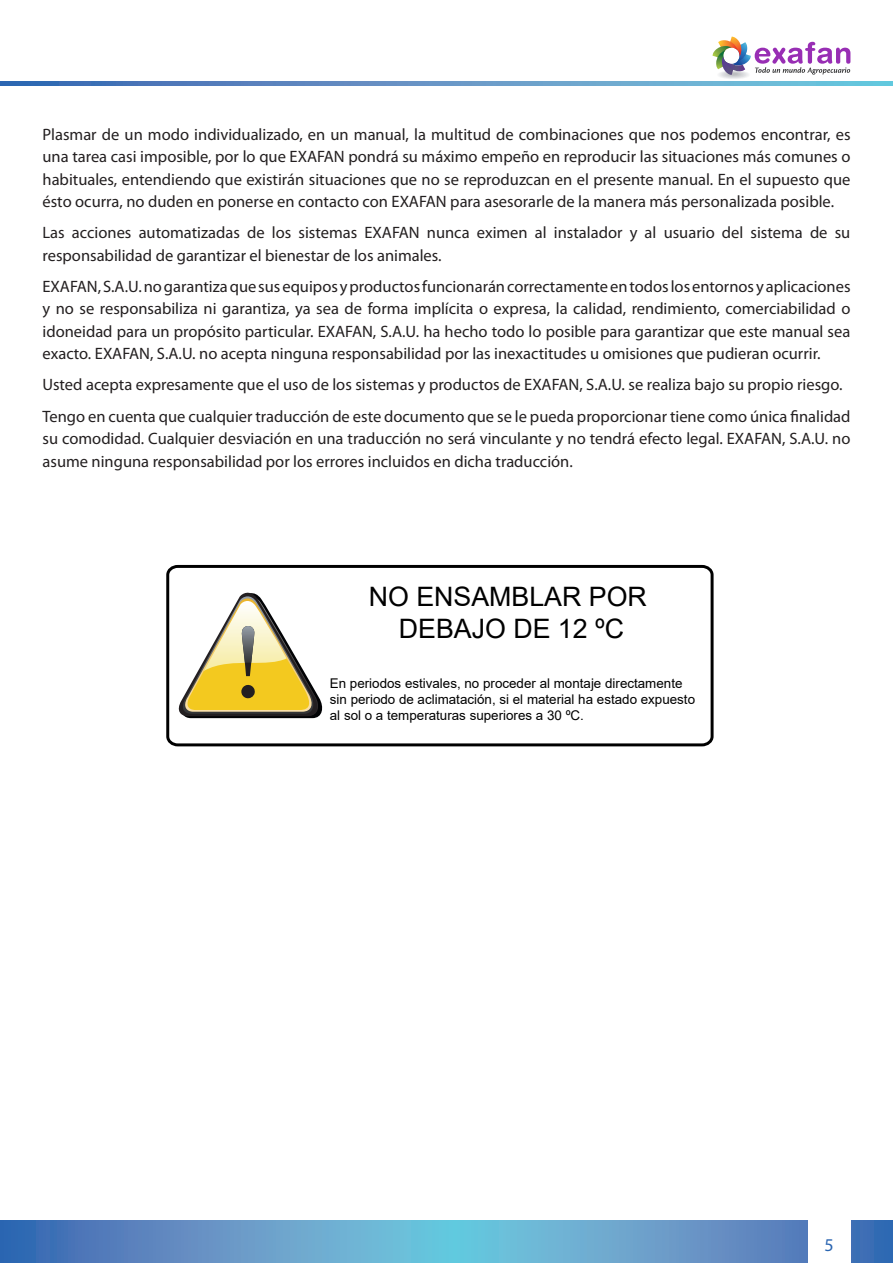
<style>
.page{position:relative;width:893px;height:1263px;background:#fff}
.page>*{position:absolute;margin:0;border:0;box-sizing:border-box;transform-origin:0 0}
.t1{font:26.7px/32.1px "Arial";color:#000;text-align:center}
.t2{font:18px "Myriad Pro";color:#2a65b1}
._01__Normal{font:16.5px/22.5px "Myriad Pro";color:#231f20;text-align:justify}
.t3{font:13.35px/16px "Arial";color:#000}
</style>
<div class="page">
<svg style="left:1px;top:1220px;width:892px;height:43px;background:#609ac8"></svg>
<svg style="left:1px;top:81px;width:892px;height:4px;background:#5e97c7"></svg>
<div style="left:808px;top:1218px;width:42px;height:45px;background:#fff"></div>
<hr style="left:0;top:1220px;width:1px;height:43px;background:#2a65b1">
<div style="left:717px;top:70px;width:34px;height:9px;background:#f6f6f7;border-radius:50%"></div>
<div style="left:719px;top:71px;width:29px;height:8px;background:#f2f3f4;border-radius:50%"></div>
<div style="left:720px;top:71px;width:27px;height:7px;background:#eeeeef;border-radius:50%"></div>
<div style="left:721px;top:71px;width:26px;height:7px;background:#ececee;border-radius:50%"></div>
<div style="left:721px;top:71px;width:25px;height:7px;background:#e6e7e9;border-radius:50%"></div>
<div style="left:722px;top:72px;width:23px;height:6px;background:#e1e2e4;border-radius:50%"></div>
<div style="left:723px;top:72px;width:21px;height:5px;background:#dddee0;border-radius:50%"></div>
<div style="left:725px;top:72px;width:17px;height:5px;background:#d5d6d8;border-radius:50%"></div>
<svg style="left:712px;top:37px;width:138px;height:39px"></svg>
<svg style="left:166px;top:564px;width:548px;height:183px"></svg>
<svg style="left:175px;top:588px;width:149px;height:130px"></svg>
<p class="_01__Normal" style="left:43px;top:123px;width:809px">Plasmar de un modo individualizado, en un manual, la multitud de combinaciones que nos podemos encontrar, es una tarea casi imposible, por lo que EXAFAN pondrá su máximo empeño en reproducir las situaciones más comunes o habituales, entendiendo que existirán situaciones que no se reproduzcan en el presente manual. En el supuesto que ésto ocurra, no duden en ponerse en contacto con EXAFAN para asesorarle de la manera más personalizada posible.</p>
<p class="_01__Normal" style="left:43px;top:221px;width:809px">Las acciones automatizadas de los sistemas EXAFAN nunca eximen al instalador y al usuario del sistema de su responsabilidad de garantizar el bienestar de los animales.</p>
<p class="_01__Normal" style="left:43px;top:275px;width:809px">EXAFAN, S.A.U. no garantiza que sus equipos y productos funcionarán correctamente en todos los entornos y aplicaciones y no se responsabiliza ni garantiza, ya sea de forma implícita o expresa, la calidad, rendimiento, comerciabilidad o idoneidad para un propósito particular. EXAFAN, S.A.U. ha hecho todo lo posible para garantizar que este manual sea exacto. EXAFAN, S.A.U. no acepta ninguna responsabilidad por las inexactitudes u omisiones que pudieran ocurrir.</p>
<p class="_01__Normal" style="left:43px;top:373px;width:801px">Usted acepta expresamente que el uso de los sistemas y productos de EXAFAN, S.A.U. se realiza bajo su propio riesgo.</p>
<p class="_01__Normal" style="left:43px;top:404px;width:809px">Tengo en cuenta que cualquier traducción de este documento que se le pueda proporcionar tiene como única finalidad su comodidad. Cualquier desviación en una traducción no será vinculante y no tendrá efecto legal. EXAFAN, S.A.U. no asume ninguna responsabilidad por los errores incluidos en dicha traducción.</p>
<p class="t1" style="left:369px;top:580px;width:280px">NO ENSAMBLAR POR<br>DEBAJO DE 12 ºC</p>
<p class="t3" style="left:330px;top:675px;width:367px">En periodos estivales, no proceder al montaje directamente sin periodo de aclimatación, si el material ha estado expuesto al sol o a temperaturas superiores a 30 ºC.</p>
<p class="t2" style="left:825px;top:1234px;width:11px">5</p>
</div>
